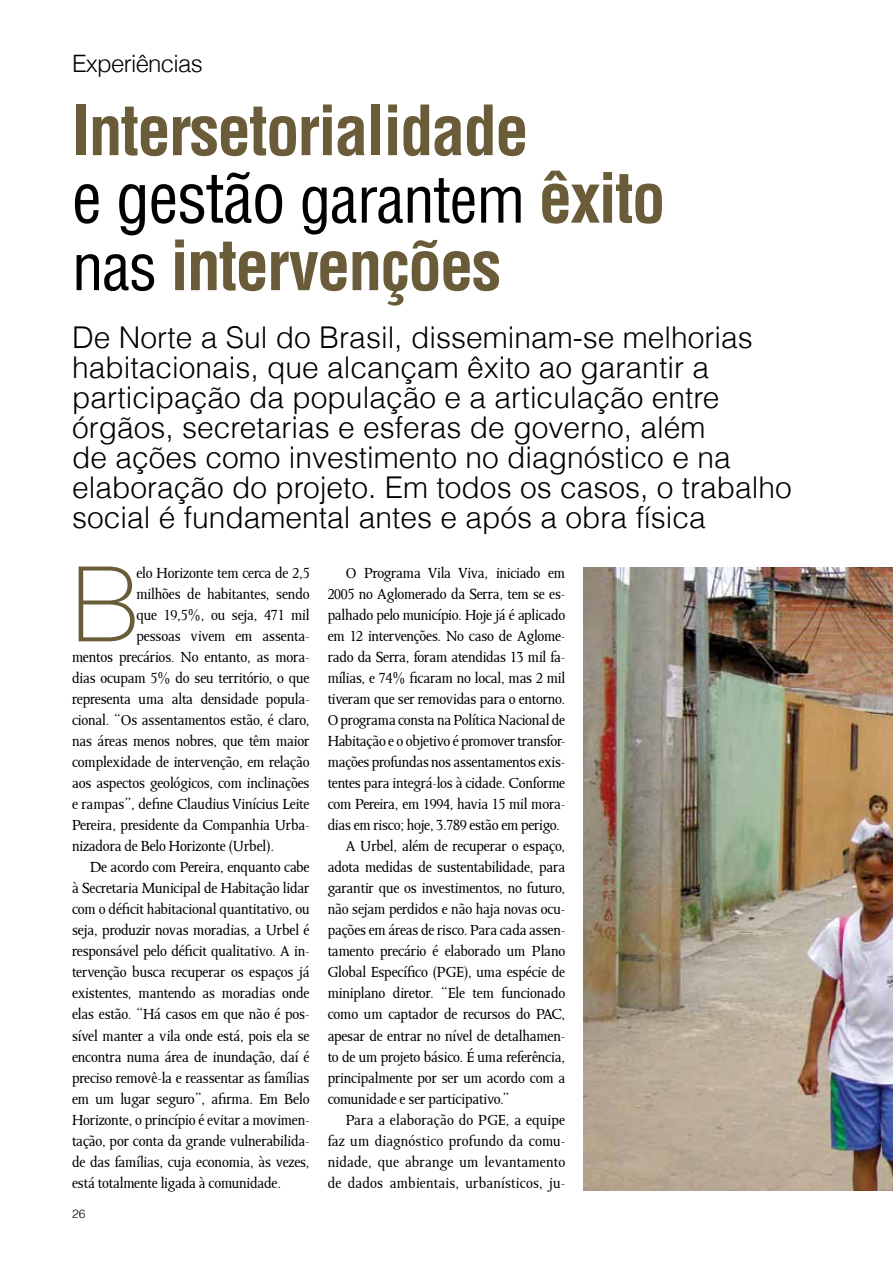
<style>
.page{position:relative;width:893px;height:1263px;background:#fff}
.page>*{position:absolute;margin:0;border:0;box-sizing:border-box;transform-origin:0 0}
.t1{font:100 104.7px "Helvetica Neue CE";color:#6a5c38}
.t2{font:700 condensed 67.5px "Helvetica LT";letter-spacing:-.03em;color:#6a5c38}
.t3{font:condensed 63px "Helvetica LT";color:#000}
.t4{font:300 30px/30px "Helvetica LT";color:#000}
.t5{font:300 24px "Helvetica LT";letter-spacing:-.03em;color:#000}
.t6{font:16.5px "Octavian";letter-spacing:-.01em;color:#000}
.t7{font:16.5px "Octavian";letter-spacing:.01em;color:#000}
.t8{font:300 12px "Helvetica LT";color:#000}
.s1{font-size:67.5px}
.s2{font-weight:700;font-size:67.5px;color:#6a5c38}
.s3{font-weight:400;font-size:63px;color:#000}
</style>
<div class="page">
<img style="left:583px;top:567px;width:310px;height:624px">
<h3 class="t5" style="left:72px;top:49px;width:132px">Experiências</h3>
<h2 class="t2" style="left:72px;top:88px;width:458px">Intersetorialidade</h2>
<h3 class="t3" style="left:72px;top:160px;width:595px"><span class="s1">e gestão</span> garantem <span class="s2">êxito</span></h3>
<h2 class="t2" style="left:72px;top:223px;width:431px"><span class="s3">nas</span> intervenções</h2>
<p class="t4" style="left:72px;top:322px;width:721px">De Norte a Sul do Brasil, disseminam-se melhorias habitacionais, que alcançam êxito ao garantir a participação da população e a articulação entre órgãos, secretarias e esferas de governo, além<br>de ações como investimento no diagnóstico e na elaboração do projeto. Em todos os casos, o trabalho social é fundamental antes e após a obra física</p>
<p class="t6" style="left:346px;top:563px;width:221px">O Programa Vila Viva, iniciado em</p>
<p class="t6" style="left:328px;top:584px;width:239px">2005 no Aglomerado da Serra, tem se es-</p>
<p class="t6" style="left:328px;top:605px;width:239px">palhado pelo município. Hoje já é aplicado</p>
<p class="t6" style="left:328px;top:626px;width:239px">em 12 intervenções. No caso de Aglome-</p>
<p class="t6" style="left:328px;top:647px;width:239px">rado da Serra, foram atendidas 13 mil fa-</p>
<p class="t6" style="left:328px;top:668px;width:239px">mílias, e 74% ficaram no local, mas 2 mil</p>
<p class="t6" style="left:328px;top:689px;width:239px">tiveram que ser removidas para o entorno.</p>
<p class="t6" style="left:328px;top:710px;width:239px">O programa consta na Política Nacional de</p>
<p class="t6" style="left:328px;top:731px;width:239px">Habitação e o objetivo é promover transfor-</p>
<p class="t6" style="left:328px;top:752px;width:239px">mações profundas nos assentamentos exis-</p>
<p class="t6" style="left:328px;top:773px;width:239px">tentes para integrá-los à cidade. Conforme</p>
<p class="t6" style="left:328px;top:794px;width:239px">com Pereira, em 1994, havia 15 mil mora-</p>
<p class="t6" style="left:328px;top:815px;width:234px">dias em risco; hoje, 3.789 estão em perigo.</p>
<p class="t6" style="left:346px;top:836px;width:221px">A Urbel, além de recuperar o espaço,</p>
<p class="t6" style="left:328px;top:857px;width:239px">adota medidas de sustentabilidade, para</p>
<p class="t6" style="left:328px;top:878px;width:239px">garantir que os investimentos, no futuro,</p>
<p class="t6" style="left:328px;top:899px;width:239px">não sejam perdidos e não haja novas ocu-</p>
<p class="t6" style="left:328px;top:920px;width:239px">pações em áreas de risco. Para cada assen-</p>
<p class="t6" style="left:328px;top:941px;width:239px">tamento precário é elaborado um Plano</p>
<p class="t6" style="left:328px;top:962px;width:239px">Global Específico (PGE), uma espécie de</p>
<p class="t6" style="left:328px;top:983px;width:239px">miniplano diretor. “Ele tem funcionado</p>
<p class="t6" style="left:328px;top:1004px;width:239px">como um captador de recursos do PAC,</p>
<p class="t6" style="left:328px;top:1025px;width:239px">apesar de entrar no nível de detalhamen-</p>
<p class="t6" style="left:328px;top:1046px;width:239px">to de um projeto básico. É uma referência,</p>
<p class="t6" style="left:328px;top:1067px;width:239px">principalmente por ser um acordo com a</p>
<p class="t6" style="left:328px;top:1088px;width:183px">comunidade e ser participativo.”</p>
<p class="t7" style="left:346px;top:1109px;width:221px">Para a elaboração do PGE, a equipe</p>
<p class="t7" style="left:328px;top:1130px;width:239px">faz um diagnóstico profundo da comu-</p>
<p class="t7" style="left:328px;top:1151px;width:239px">nidade, que abrange um levantamento</p>
<p class="t7" style="left:328px;top:1172px;width:239px">de dados ambientais, urbanísticos, ju-</p>
<h1 class="t1" style="left:72px;top:543px;width:67px">B</h1>
<p class="t6" style="left:136px;top:563px;width:175px">elo Horizonte tem cerca de 2,5</p>
<p class="t6" style="left:136px;top:584px;width:175px">milhões de habitantes, sendo</p>
<p class="t6" style="left:136px;top:605px;width:175px">que 19,5%, ou seja, 471 mil</p>
<p class="t6" style="left:136px;top:626px;width:175px">pessoas vivem em assenta-</p>
<p class="t6" style="left:72px;top:647px;width:239px">mentos precários. No entanto, as mora-</p>
<p class="t6" style="left:72px;top:668px;width:239px">dias ocupam 5% do seu território, o que</p>
<p class="t6" style="left:72px;top:689px;width:239px">representa uma alta densidade popula-</p>
<p class="t6" style="left:72px;top:710px;width:239px">cional. “Os assentamentos estão, é claro,</p>
<p class="t6" style="left:72px;top:731px;width:239px">nas áreas menos nobres, que têm maior</p>
<p class="t6" style="left:72px;top:752px;width:239px">complexidade de intervenção, em relação</p>
<p class="t6" style="left:72px;top:773px;width:239px">aos aspectos geológicos, com inclinações</p>
<p class="t6" style="left:72px;top:794px;width:239px">e rampas”, define Claudius Vinícius Leite</p>
<p class="t6" style="left:72px;top:815px;width:239px">Pereira, presidente da Companhia Urba-</p>
<p class="t6" style="left:72px;top:836px;width:204px">nizadora de Belo Horizonte (Urbel).</p>
<p class="t6" style="left:90px;top:857px;width:221px">De acordo com Pereira, enquanto cabe</p>
<p class="t6" style="left:72px;top:878px;width:239px">à Secretaria Municipal de Habitação lidar</p>
<p class="t6" style="left:72px;top:899px;width:239px">com o déficit habitacional quantitativo, ou</p>
<p class="t6" style="left:72px;top:920px;width:239px">seja, produzir novas moradias, a Urbel é</p>
<p class="t6" style="left:72px;top:941px;width:239px">responsável pelo déficit qualitativo. A in-</p>
<p class="t6" style="left:72px;top:962px;width:239px">tervenção busca recuperar os espaços já</p>
<p class="t6" style="left:72px;top:983px;width:239px">existentes, mantendo as moradias onde</p>
<p class="t6" style="left:72px;top:1004px;width:239px">elas estão. “Há casos em que não é pos-</p>
<p class="t6" style="left:72px;top:1025px;width:239px">sível manter a vila onde está, pois ela se</p>
<p class="t6" style="left:72px;top:1046px;width:239px">encontra numa área de inundação, daí é</p>
<p class="t6" style="left:72px;top:1067px;width:239px">preciso removê-la e reassentar as famílias</p>
<p class="t6" style="left:72px;top:1088px;width:239px">em um lugar seguro”, afirma. Em Belo</p>
<p class="t6" style="left:72px;top:1109px;width:239px">Horizonte, o princípio é evitar a movimen-</p>
<p class="t6" style="left:72px;top:1130px;width:239px">tação, por conta da grande vulnerabilida-</p>
<p class="t6" style="left:72px;top:1151px;width:239px">de das famílias, cuja economia, às vezes,</p>
<p class="t6" style="left:72px;top:1172px;width:211px">está totalmente ligada à comunidade.</p>
<p class="t8" style="left:72px;top:1206px;width:15px">26</p>
</div>
